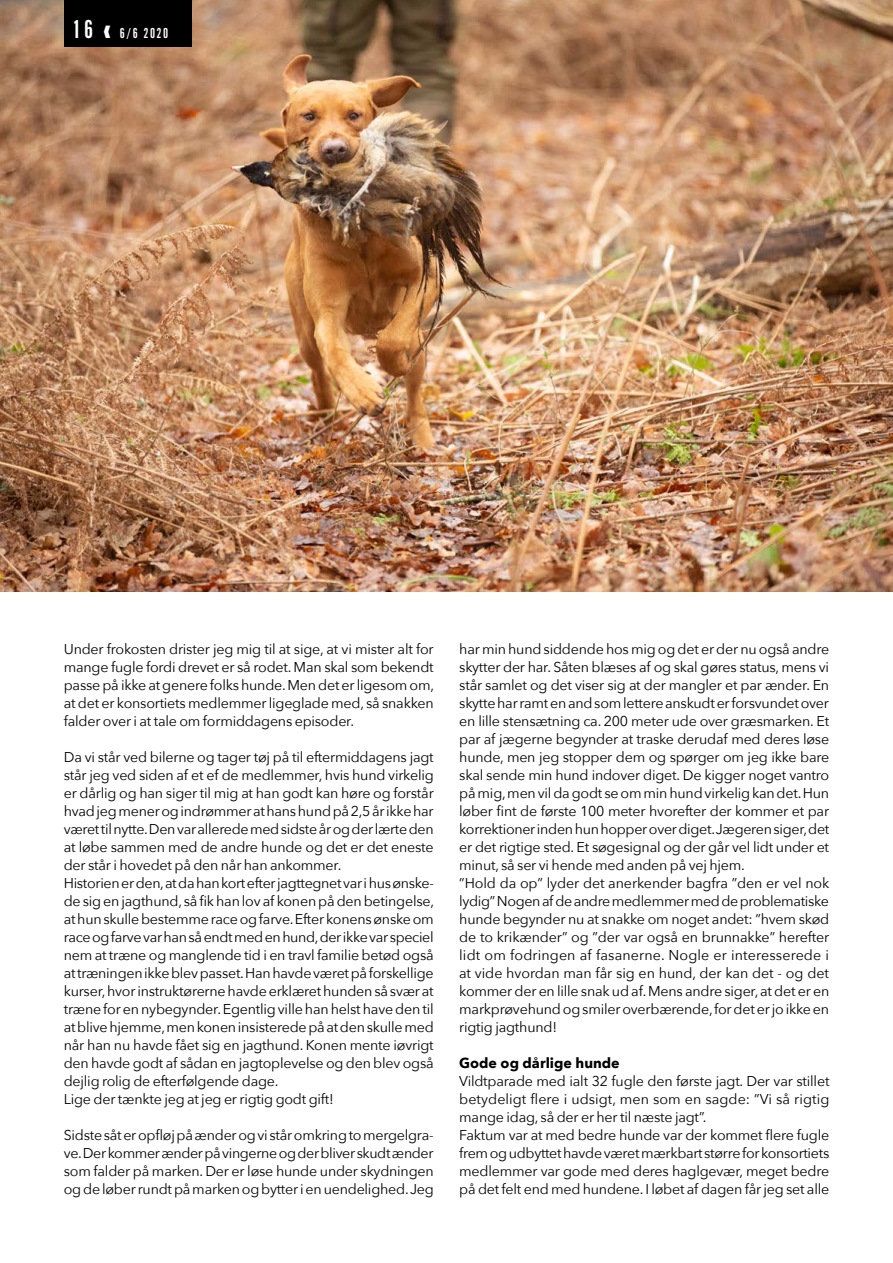
<style>
.page{position:relative;width:893px;height:1263px;background:#fff}
.page>*{position:absolute;margin:0;border:0;box-sizing:border-box;transform-origin:0 0}
.t1{font:15px "Alternate Got No 1 D";color:#fff}
.t2{font:14.25px/18px "Avenir Next";letter-spacing:-.015em;color:#000}
.t3{font:700 14.25px "Avenir Next";color:#000}
.s1{font-size:27px}
</style>
<div class="page">
<img style="left:0;top:0;width:893px;height:591px">
<div style="left:64px;top:0;width:127px;height:47px;background:#000"></div>
<p class="t1" style="left:72px;top:25px;width:98px"><span class="s1">16</span> ❰ 6/6 2020</p>
<p class="t2" style="left:64px;top:640px;width:372px;text-align:justify">Under frokosten drister jeg mig til at sige, at vi mister alt for mange fugle fordi drevet er så rodet. Man skal som bekendt passe på ikke at genere folks hunde. Men det er ligesom om, at det er konsortiets medlemmer ligeglade med, så snakken falder over i at tale om formiddagens episoder.</p>
<p class="t2" style="left:64px;top:748px;width:372px">Da vi står ved bilerne og tager tøj på til eftermiddagens jagt står jeg ved siden af et ef de medlemmer, hvis hund virkelig er dårlig og han siger til mig at han godt kan høre og forstår hvad jeg mener og indrømmer at hans hund på 2,5 år ikke har været til nytte. Den var allerede med sidste år og der lærte den at løbe sammen med de andre hunde og det er det eneste der står i hovedet på den når han ankommer.<br>Historien er den, at da han kort efter jagttegnet var i hus ønske&shy;de sig en jagthund, så fik han lov af konen på den betingelse, at hun skulle bestemme race og farve. Efter konens ønske om race og farve var han så endt med en hund, der ikke var speciel nem at træne og manglende tid i en travl familie betød også at træningen ikke blev passet. Han havde været på forskellige kurser, hvor instruktørerne havde erklæret hunden så svær at træne for en nybegynder. Egentlig ville han helst have den til at blive hjemme, men konen insisterede på at den skulle med når han nu havde fået sig en jagthund. Konen mente iøvrigt den havde godt af sådan en jagtoplevelse og den blev også dejlig rolig de efterfølgende dage.<br>Lige der tænkte jeg at jeg er rigtig godt gift!</p>
<p class="t2" style="left:64px;top:1126px;width:371px;text-align:justify">Sidste såt er opfløj på ænder og vi står omkring to mergelgra&shy;ve. Der kommer ænder på vingerne og der bliver skudt ænder som falder på marken. Der er løse hunde under skydningen og de løber rundt på marken og bytter i en uendelighed. Jeg</p>
<p class="t2" style="left:459px;top:640px;width:372px">har min hund siddende hos mig og det er der nu også andre skytter der har. Såten blæses af og skal gøres status, mens vi står samlet og det viser sig at der mangler et par ænder. En skytte har ramt en and som lettere anskudt er forsvundet over en lille stensætning ca. 200 meter ude over græsmarken. Et par af jægerne begynder at traske derudaf med deres løse hunde, men jeg stopper dem og spørger om jeg ikke bare skal sende min hund indover diget. De kigger noget vantro på mig, men vil da godt se om min hund virkelig kan det. Hun løber fint de første 100 meter hvorefter der kommer et par korrektioner inden hun hopper over diget. Jægeren siger, det er det rigtige sted. Et søgesignal og der går vel lidt under et minut, så ser vi hende med anden på vej hjem.<br>”Hold da op” lyder det anerkender bagfra ”den er vel nok lydig” Nogen af de andre medlemmer med de problematiske hunde begynder nu at snakke om noget andet: ”hvem skød de to krikænder” og ”der var også en brunnakke” herefter lidt om fodringen af fasanerne. Nogle er interesserede i at vide hvordan man får sig en hund, der kan det - og det kommer der en lille snak ud af. Mens andre siger, at det er en markprøvehund og smiler overbærende, for det er jo ikke en rigtig jagthund!</p>
<p class="t3" style="left:459px;top:1051px;width:162px">Gode og dårlige hunde</p>
<p class="t2" style="left:459px;top:1071px;width:372px">Vildtparade med ialt 32 fugle den første jagt. Der var stillet betydeligt flere i udsigt, men som en sagde: ”Vi så rigtig mange idag, så der er her til næste jagt”.<br>Faktum var at med bedre hunde var der kommet flere fugle frem og udbyttet havde været mærkbart større for konsortiets medlemmer var gode med deres haglgevær, meget bedre på det felt end med hundene. I løbet af dagen får jeg set alle</p>
</div>
